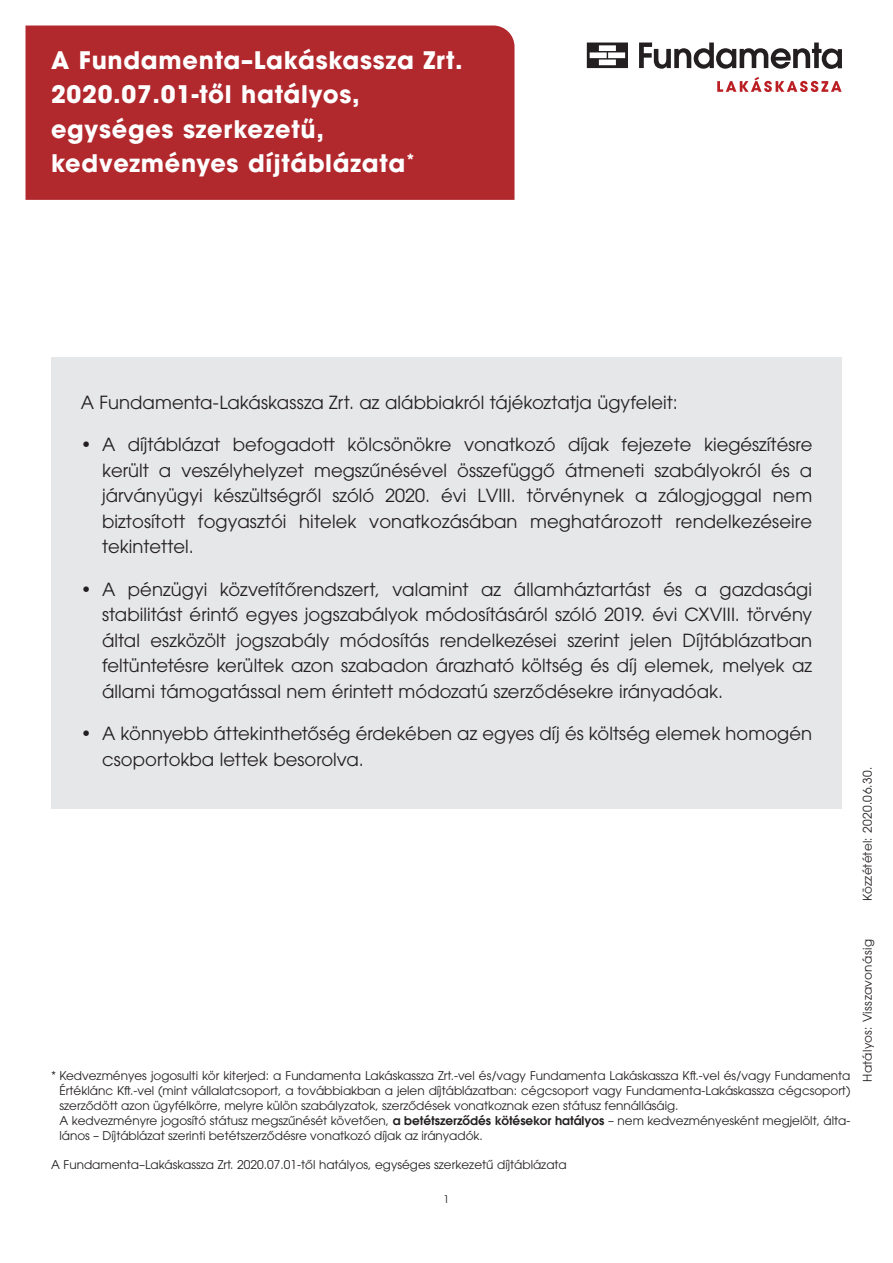
<style>
.page{position:relative;width:893px;height:1263px;background:#fff}
.page>*{position:absolute;margin:0;border:0;box-sizing:border-box;transform-origin:0 0}
.t1{font:700 24px/34.5px "ITC Avant Garde Pro";letter-spacing:.03em;color:#fff}
.táblázat_kenyér{font:18px/25.5px "ITC Avant Garde Pro";letter-spacing:.005em;color:#231f20;text-align:justify}
.t2{font:12px/15px "ITC Avant Garde Pro";color:#231f20;text-align:justify}
.t3{font:12px "ITC Avant Garde Pro";letter-spacing:.035em;color:#231f20}
.t4{font:12px "ITC Avant Garde Pro";letter-spacing:.02em;color:#231f20}
.t5{font:10.5px "ITC Avant Garde Pro";color:#231f20}
.s1{font-weight:600}
</style>
<div class="page">
<svg style="left:587px;top:43px;width:41px;height:25px"></svg>
<svg style="left:639px;top:43px;width:203px;height:26px"></svg>
<svg style="left:717px;top:77px;width:125px;height:15px"></svg>
<div style="left:51px;top:357px;width:791px;height:451px;background:#e6e7e9"></div>
<div style="left:26px;top:26px;width:488px;height:174px;background:#b1282d"></div>
<p class="t1" style="left:51px;top:42px;width:413px">A Fundamenta–Lakáskassza Zrt.<br>2020.07.01-től hatályos, egységes szerkezetű, kedvezményes díjtáblázata<sup>*</sup></p>
<p class="táblázat_kenyér" style="left:81px;top:389px;width:598px">A Fundamenta-Lakáskassza Zrt. az alábbiakról tájékoztatja ügyfeleit:</p>
<p class="táblázat_kenyér" style="left:102px;top:432px;width:712px;text-indent:-21px">• A díjtáblázat befogadott kölcsönökre vonatkozó díjak fejezete kiegészítésre került a veszélyhelyzet megszűnésével összefüggő átmeneti szabályokról és a járványügyi készültségről szóló 2020. évi LVIII. törvénynek a zálogjoggal nem biztosított fogyasztói hitelek vonatkozásában meghatározott rendelkezéseire tekintettel.</p>
<p class="táblázat_kenyér" style="left:102px;top:576px;width:712px;text-indent:-21px">• A pénzügyi közvetítőrendszert, valamint az államháztartást és a gazdasági stabilitást érintő egyes jogszabályok módosításáról szóló 2019. évi CXVIII. törvény által eszközölt jogszabály módosítás rendelkezései szerint jelen Díjtáblázatban feltüntetésre kerültek azon szabadon árazható költség és díj elemek, melyek az állami támogatással nem érintett módozatú szerződésekre irányadóak.</p>
<p class="táblázat_kenyér" style="left:102px;top:721px;width:712px;text-indent:-21px">• A könnyebb áttekinthetőség érdekében az egyes díj és költség elemek homogén csoportokba lettek besorolva.</p>
<p class="t4" style="left:860px;top:901px;width:136px;rotate:-90deg">Közzététel: 2020.06.30.</p>
<p class="t2" style="left:60px;top:1067px;width:792px;text-indent:-9px">* Kedvezményes jogosulti kör kiterjed: a Fundamenta Lakáskassza Zrt.-vel és/vagy Fundamenta Lakáskassza Kft.-vel és/vagy Fundamenta Értéklánc Kft.-vel (mint vállalatcsoport, a továbbiakban a jelen díjtáblázatban: cégcsoport vagy Fundamenta-Lakáskassza cégcsoport) szerződött azon ügyfélkörre, melyre külön szabályzatok, szerződések vonatkoznak ezen státusz fennállásáig.</p>
<p class="t2" style="left:60px;top:1112px;width:792px">A kedvezményre jogosító státusz megszűnését követően, <span class="s1">a betétszerződés kötésekor hatályos</span> – nem kedvezményesként megjelölt, álta&shy;lános – Díjtáblázat szerinti betétszerződésre vonatkozó díjak az irányadók.</p>
<p class="t2" style="left:51px;top:1157px;width:517px">A Fundamenta–Lakáskassza Zrt. 2020.07.01-től hatályos, egységes szerkezetű díjtáblázata</p>
<p class="t5" style="left:444px;top:1192px;width:7px">1</p>
<p class="t3" style="left:860px;top:1082px;width:144px;rotate:-90deg">Hatályos: Visszavonásig</p>
</div>
